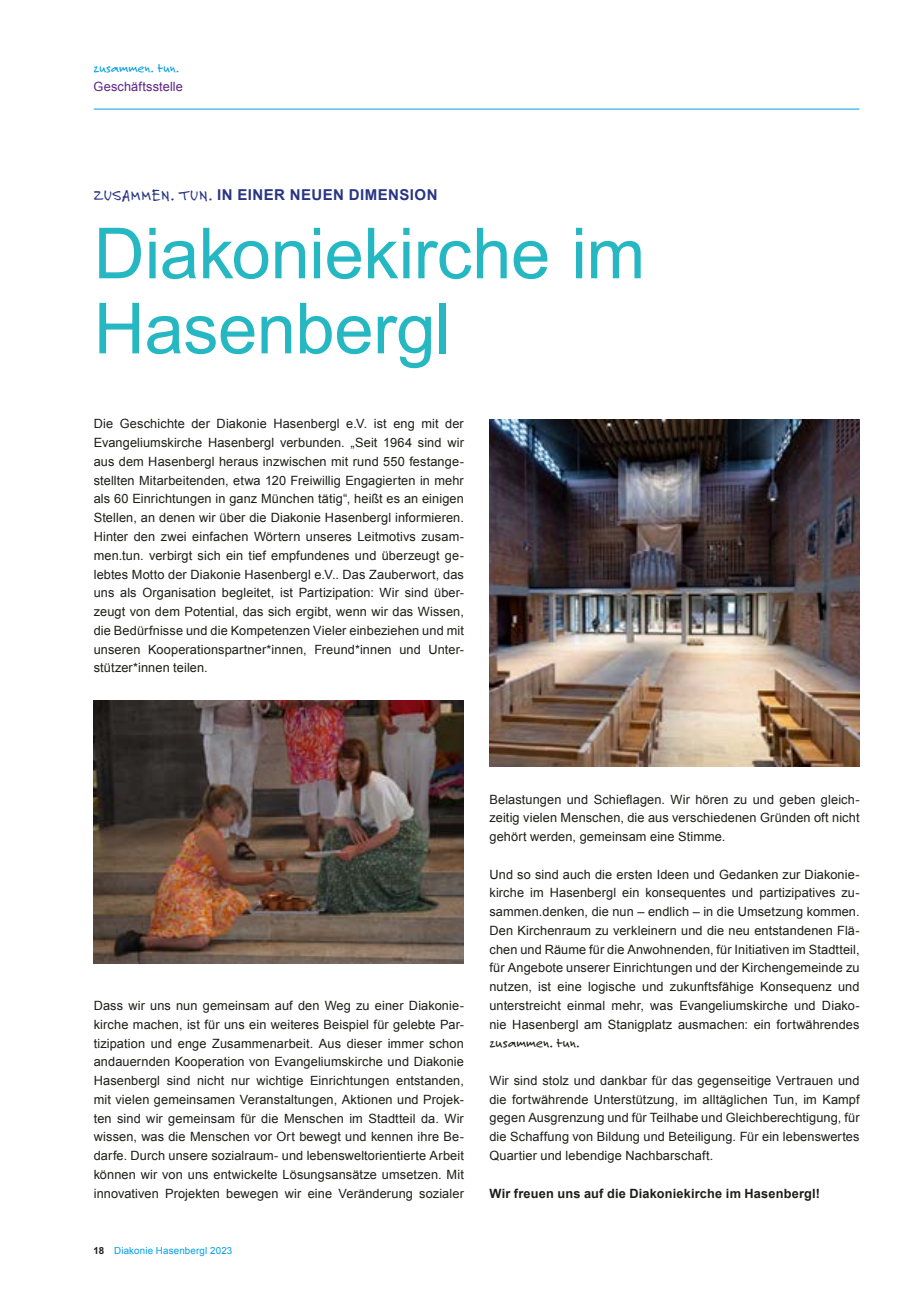
<style>
.page{position:relative;width:919px;height:1289px;background:#fff}
.page>*{position:absolute;margin:0;border:0;box-sizing:border-box;transform-origin:0 0}
.t1{font:70.5px/75px "Arial";letter-spacing:-.005em;color:#25b7c2}
.t2{font:700 15px "Arial";letter-spacing:.03em;color:#283583}
.t3{font:14.25px "Felt Tip";letter-spacing:.01em;color:#1d1d1b}
.t4{font:13.5px "Felt Tip";letter-spacing:.015em;color:#009fe3}
.t5{font:12.75px/18.8px "Arial";letter-spacing:.01em;color:#1d1d1b;text-align:justify}
.t6{font:700 12.75px "Arial";letter-spacing:.015em;color:#1d1d1b}
.t7{font:12.75px "Arial";letter-spacing:.01em;color:#5c2483}
.t8{font:9.75px "Arial";letter-spacing:.02em;color:#009fe3}
.s1{font-family:"Felt Tip";font-weight:400;font-size:16.5px}
.s2{font-weight:700;color:#1d1d1b}
</style>
<div class="page">
<hr style="left:94px;top:109px;width:765px;height:1px;background:#009fe3">
<img style="left:489px;top:419px;width:370px;height:347px">
<img style="left:94px;top:700px;width:370px;height:263px">
<p class="t4" style="left:94px;top:60px;width:87px">zusammen. tun.</p>
<p class="t7" style="left:94px;top:78px;width:91px">Geschäftsstelle</p>
<p class="t2" style="left:94px;top:185px;width:345px"><span class="s1">ZUSAMMEN. TUN.</span> IN EINER NEUEN DIMENSION</p>
<h1 class="t1" style="left:94px;top:217px;width:553px">Diakoniekirche im<br>Hasenbergl</h1>
<p class="t5" style="left:94px;top:414px;width:371px">Die Geschichte der Diakonie Hasenbergl e.V. ist eng mit der Evangeliumskirche Hasenbergl verbunden. „Seit 1964 sind wir aus dem Hasenbergl heraus inzwischen mit rund 550 festange&shy;stellten Mitarbeitenden, etwa 120 Freiwillig Engagierten in mehr als 60 Einrichtungen in ganz München tätig“, heißt es an einigen Stellen, an denen wir über die Diakonie Hasenbergl informieren.<br>Hinter den zwei einfachen Wörtern unseres Leitmotivs zusam&shy;men.tun. verbirgt sich ein tief empfundenes und überzeugt ge&shy;lebtes Motto der Diakonie Hasenbergl e.V.. Das Zauberwort, das uns als Organisation begleitet, ist Partizipation: Wir sind über&shy;zeugt von dem Potential, das sich ergibt, wenn wir das Wissen, die Bedürfnisse und die Kompetenzen Vieler einbeziehen und mit unseren Kooperationspartner*innen, Freund*innen und Unter&shy;stützer*innen teilen.</p>
<p class="t5" style="left:94px;top:996px;width:371px">Dass wir uns nun gemeinsam auf den Weg zu einer Diakonie&shy;kirche machen, ist für uns ein weiteres Beispiel für gelebte Par&shy;tizipation und enge Zusammenarbeit. Aus dieser immer schon andauernden Kooperation von Evangeliumskirche und Diakonie Hasenbergl sind nicht nur wichtige Einrichtungen entstanden, mit vielen gemeinsamen Veranstaltungen, Aktionen und Projek&shy;ten sind wir gemeinsam für die Menschen im Stadtteil da. Wir wissen, was die Menschen vor Ort bewegt und kennen ihre Be&shy;darfe. Durch unsere sozialraum- und lebensweltorientierte Arbeit können wir von uns entwickelte Lösungsansätze umsetzen. Mit innovativen Projekten bewegen wir eine Veränderung sozialer</p>
<p class="t8" style="left:94px;top:1243px;width:140px"><span class="s2">18</span> Diakonie Hasenbergl 2023</p>
<p class="t5" style="left:489px;top:789px;width:371px">Belastungen und Schieflagen. Wir hören zu und geben gleich&shy;zeitig vielen Menschen, die aus verschiedenen Gründen oft nicht gehört werden, gemeinsam eine Stimme.</p>
<p class="t5" style="left:489px;top:864px;width:371px">Und so sind auch die ersten Ideen und Gedanken zur Diakonie&shy;kirche im Hasenbergl ein konsequentes und partizipatives zu&shy;sammen.denken, die nun – endlich – in die Umsetzung kommen.<br>Den Kirchenraum zu verkleinern und die neu entstandenen Flä&shy;chen und Räume für die Anwohnenden, für Initiativen im Stadtteil, für Angebote unserer Einrichtungen und der Kirchengemeinde zu nutzen, ist eine logische und zukunftsfähige Konsequenz und unterstreicht einmal mehr, was Evangeliumskirche und Diako&shy;nie Hasenbergl am Stanigplatz ausmachen: ein fortwährendes</p>
<p class="t3" style="left:489px;top:1034px;width:91px">zusammen. tun.</p>
<p class="t5" style="left:489px;top:1071px;width:371px">Wir sind stolz und dankbar für das gegenseitige Vertrauen und die fortwährende Unterstützung, im alltäglichen Tun, im Kampf gegen Ausgrenzung und für Teilhabe und Gleichberechtigung, für die Schaffung von Bildung und Beteiligung. Für ein lebenswertes Quartier und lebendige Nachbarschaft.</p>
<p class="t6" style="left:489px;top:1184px;width:332px">Wir freuen uns auf die Diakoniekirche im Hasenbergl!</p>
</div>
